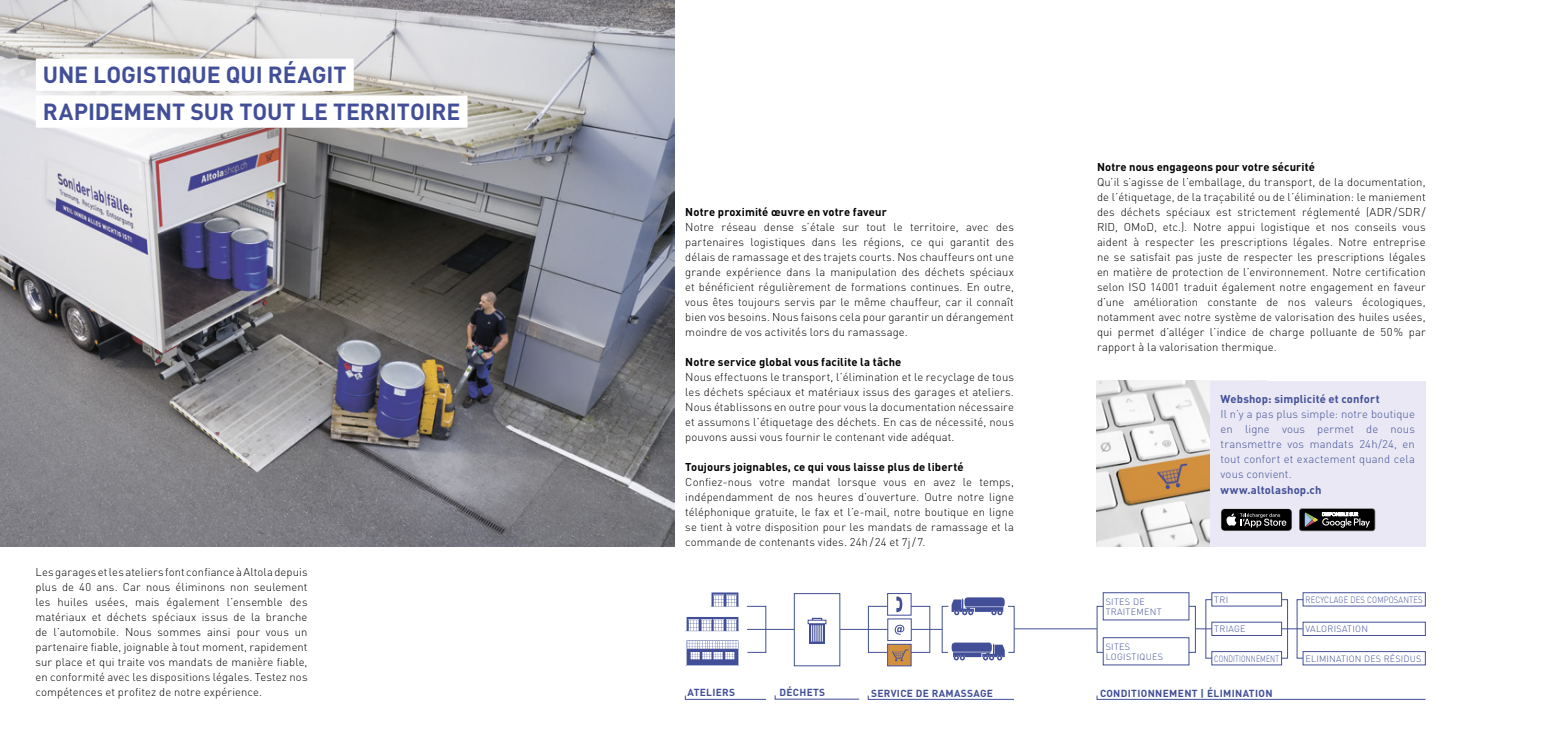
<style>
.page{position:relative;width:1567px;height:745px;background:#fff}
.page>*{position:absolute;margin:0;border:0;box-sizing:border-box;transform-origin:0 0}
.t1{font:700 23px/36.8px "DIN Pro";letter-spacing:-.005em;color:#424f98}
.t2{font:300 11.25px/15px "DIN Pro";letter-spacing:.01em;color:#000;text-align:justify}
.t3{font:700 11.25px "DIN Pro";letter-spacing:.01em;color:#000}
.t4{font:300 11.25px/15px "DIN Pro";letter-spacing:.01em;color:#424f98;text-align:justify}
.t5{font:700 11.25px "DIN Pro";letter-spacing:.01em;color:#424f98}
.t6{font:700 10.12px "DIN Pro";letter-spacing:.03em;color:#424f98}
.t7{font:300 9px/10.1px "DIN Pro";letter-spacing:.02em;color:#424f98}
.t8{font:300 9px "DIN Pro";letter-spacing:.02em;color:#424f98;scale:.85 1}
.t9{font:300 9px "DIN Pro";letter-spacing:.02em;color:#424f98;scale:.76 1}
</style>
<div class="page">
<img style="left:0;top:0;width:674px;height:545px">
<div style="left:36px;top:59px;width:317px;height:32px;background:#fff"></div>
<div style="left:36px;top:95px;width:431px;height:33px;background:#fff"></div>
<img style="left:1096px;top:380px;width:113px;height:165px">
<div style="left:1209px;top:380px;width:216px;height:165px;background:#e9e8f4"></div>
<svg style="left:1299px;top:508px;width:75px;height:22px;background:#3d3d3c"></svg>
<svg style="left:1221px;top:508px;width:70px;height:22px;background:#353435"></svg>
<svg style="left:1096px;top:695px;width:329px;height:4px"></svg>
<div style="left:1102px;top:592px;width:87px;height:27px;border:1px solid #424f98"></div>
<div style="left:1211px;top:592px;width:70px;height:14px;border:1px solid #424f98"></div>
<div style="left:1302px;top:592px;width:123px;height:14px;border:1px solid #424f98"></div>
<div style="left:1102px;top:637px;width:87px;height:27px;border:1px solid #424f98"></div>
<svg style="left:1096px;top:605px;width:7px;height:47px"></svg>
<div style="left:1211px;top:651px;width:70px;height:13px;border:1px solid #424f98"></div>
<div style="left:1302px;top:651px;width:123px;height:13px;border:1px solid #424f98"></div>
<svg style="left:1188px;top:598px;width:24px;height:60px"></svg>
<svg style="left:1280px;top:598px;width:23px;height:60px"></svg>
<svg style="left:685px;top:695px;width:81px;height:4px"></svg>
<svg style="left:774px;top:695px;width:85px;height:4px"></svg>
<svg style="left:867px;top:695px;width:147px;height:4px"></svg>
<svg style="left:747px;top:605px;width:19px;height:47px"></svg>
<div style="left:868px;top:605px;width:20px;height:47px;border:1px solid #424f98"></div>
<hr style="left:747px;top:628px;width:47px;height:1px;background:#424f98">
<hr style="left:840px;top:628px;width:101px;height:1px;background:#424f98">
<svg style="left:711px;top:592px;width:28px;height:14px"></svg>
<svg style="left:686px;top:617px;width:53px;height:13px"></svg>
<svg style="left:686px;top:640px;width:53px;height:25px"></svg>
<div style="left:794px;top:593px;width:46px;height:72px;border:1px solid #424f98"></div>
<div style="left:811px;top:617px;width:11px;height:5px;border:1px solid #424f98"></div>
<svg style="left:809px;top:623px;width:15px;height:20px"></svg>
<svg style="left:807px;top:619px;width:19px;height:4px"></svg>
<svg style="left:811px;top:624px;width:12px;height:17px"></svg>
<svg style="left:941px;top:597px;width:73px;height:63px"></svg>
<div style="left:887px;top:593px;width:24px;height:22px;border:1px solid #424f98"></div>
<div style="left:887px;top:643px;width:24px;height:22px;background:#d4913d;border:1px solid #424f98"></div>
<div style="left:887px;top:618px;width:24px;height:22px;background:#fff;border:1px solid #424f98"></div>
<svg style="left:891px;top:596px;width:39px;height:65px"></svg>
<hr style="left:1014px;top:628px;width:82px;height:1px;background:#424f98">
<h1 class="t1" style="left:43px;top:55px;width:419px">UNE LOGISTIQUE QUI RÉAGIT<br>RAPIDEMENT SUR TOUT LE TERRITOIRE</h1>
<p class="t2" style="left:35px;top:563px;width:273px">Les garages et les ateliers font confiance à Altola depuis plus de 40 ans. Car nous éliminons non seulement les huiles usées, mais également l’ensemble des matériaux et déchets spéciaux issus de la branche de l’automobile. Nous sommes ainsi pour vous un partenaire fiable, joignable à tout moment, rapidement sur place et qui traite vos mandats de manière fiable, en conformité avec les dispositions légales. Testez nos compétences et profitez de notre expérience.</p>
<p class="t3" style="left:685px;top:204px;width:203px">Notre proximité œuvre en votre faveur</p>
<p class="t2" style="left:685px;top:218px;width:330px">Notre réseau dense s’étale sur tout le territoire, avec des partenaires logistiques dans les régions, ce qui garantit des délais de ramassage et des trajets courts. Nos chauffeurs ont une grande expérience dans la manipulation des déchets spéciaux et bénéficient régulièrement de formations continues. En outre, vous êtes toujours servis par le même chauffeur, car il connaît bien vos besoins. Nous faisons cela pour garantir un dérangement moindre de vos activités lors du ramassage.</p>
<p class="t3" style="left:685px;top:354px;width:218px">Notre service global vous facilite la tâche</p>
<p class="t2" style="left:685px;top:368px;width:330px">Nous effectuons le transport, l’élimination et le recyclage de tous les déchets spéciaux et matériaux issus des garages et ateliers.<br>Nous établissons en outre pour vous la documentation nécessaire et assumons l’étiquetage des déchets. En cas de nécessité, nous pouvons aussi vous fournir le contenant vide adéquat.</p>
<p class="t3" style="left:685px;top:459px;width:280px">Toujours joignables, ce qui vous laisse plus de liberté</p>
<p class="t2" style="left:685px;top:473px;width:330px">Confiez-nous votre mandat lorsque vous en avez le temps, indépendamment de nos heures d’ouverture. Outre notre ligne téléphonique gratuite, le fax et l’e-mail, notre boutique en ligne se tient à votre disposition pour les mandats de ramassage et la commande de contenants vides. 24h/24 et 7j/7.</p>
<p class="t6" style="left:687px;top:685px;width:49px">ATELIERS</p>
<p class="t6" style="left:779px;top:685px;width:47px">DÉCHETS</p>
<p class="t6" style="left:871px;top:685px;width:123px">SERVICE DE RAMASSAGE</p>
<p class="t3" style="left:1096px;top:159px;width:219px">Notre nous engageons pour votre sécurité</p>
<p class="t2" style="left:1096px;top:173px;width:330px">Qu’il s’agisse de l’emballage, du transport, de la documentation, de l’étiquetage, de la traçabilité ou de l’élimination: le maniement des déchets spéciaux est strictement réglementé (ADR/SDR/ RID, OMoD, etc.). Notre appui logistique et nos conseils vous aident à respecter les prescriptions légales. Notre entreprise ne se satisfait pas juste de respecter les prescriptions légales en matière de protection de l’environnement. Notre certification selon ISO 14001 traduit également notre engagement en faveur d’une amélioration constante de nos valeurs écologiques, notamment avec notre système de valorisation des huiles usées, qui permet d’alléger l’indice de charge polluante de 50% par rapport à la valorisation thermique.</p>
<p class="t5" style="left:1220px;top:391px;width:160px">Webshop: simplicité et confort</p>
<p class="t4" style="left:1220px;top:406px;width:196px">Il n’y a pas plus simple: notre boutique en ligne vous permet de nous transmettre vos mandats 24h/24, en tout confort et exactement quand cela vous convient.</p>
<p class="t5" style="left:1220px;top:481px;width:102px">www.altolashop.ch</p>
<p class="t7" style="left:1105px;top:595px;width:57px">SITES DE<br>TRAITEMENT</p>
<p class="t7" style="left:1214px;top:593px;width:15px">TRI</p>
<p class="t7" style="left:1214px;top:623px;width:33px">TRIAGE</p>
<p class="t8" style="left:1305px;top:593px;width:139px">RECYCLAGE DES COMPOSANTES</p>
<p class="t7" style="left:1305px;top:623px;width:64px">VALORISATION</p>
<p class="t7" style="left:1105px;top:640px;width:59px">SITES<br>LOGISTIQUES</p>
<p class="t9" style="left:1214px;top:652px;width:87px">CONDITIONNEMENT</p>
<p class="t7" style="left:1305px;top:652px;width:117px">ELIMINATION DES RÉSIDUS</p>
<p class="t6" style="left:1099px;top:685px;width:174px">CONDITIONNEMENT | ÉLIMINATION</p>
</div>
